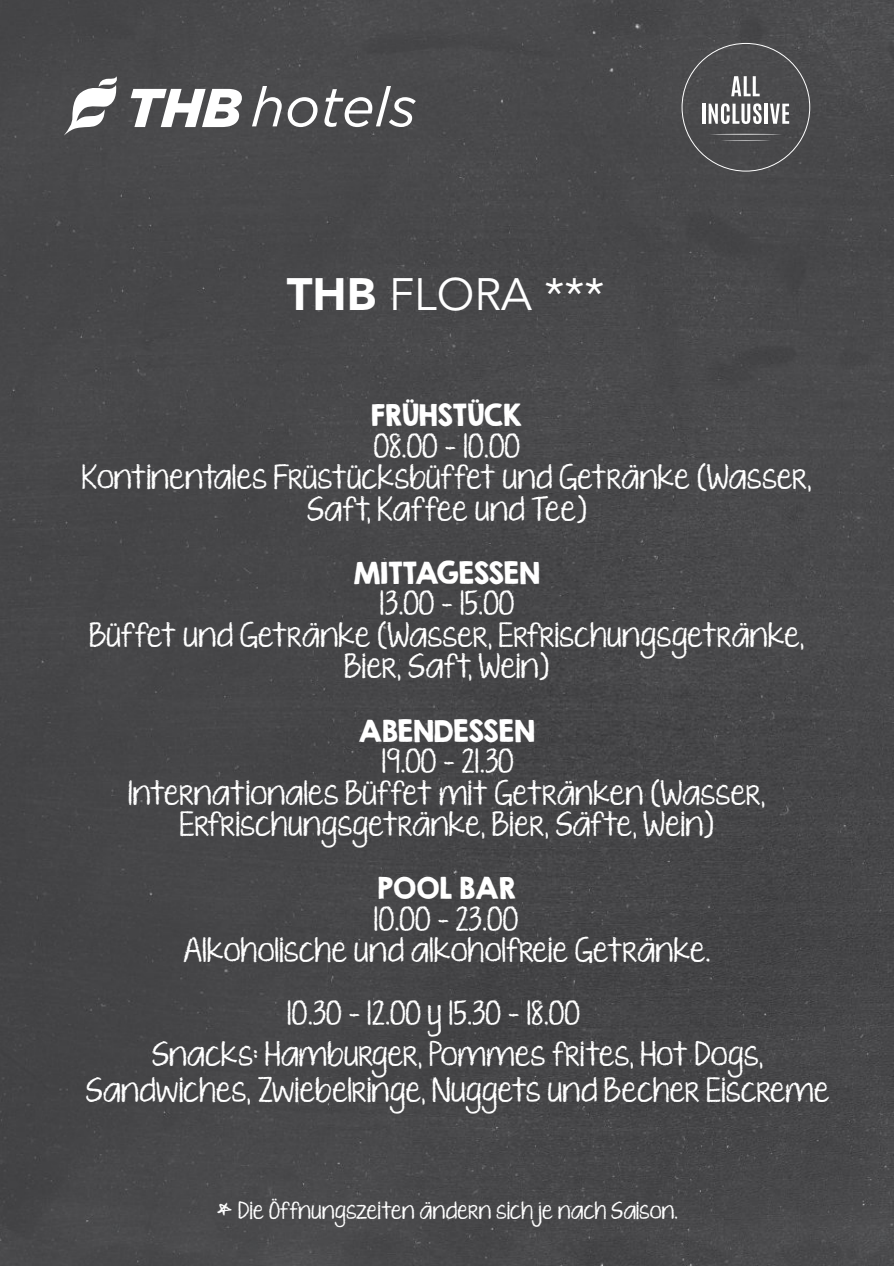
<style>
.page{position:relative;width:894px;height:1266px;background:#fff}
.page>*{position:absolute;margin:0;border:0;box-sizing:border-box;transform-origin:0 0}
.t1{font:45px "Avenir LT Std";color:#fff}
.t2{font:27px "KG Second Chances Solid";color:#fff}
.t3{font:25.5px/31.5px "KG Ten Thousand Reasons";color:#fff;text-align:center}
.t4{font:18px "KG Ten Thousand Reasons";color:#fff}
.s1{font-weight:900}
</style>
<div class="page">
<div style="left:0;top:0;width:893px;height:1265px;background:#474749"></div>
<svg style="left:64px;top:76px;width:54px;height:60px"></svg>
<svg style="left:131px;top:89px;width:111px;height:38px"></svg>
<svg style="left:252px;top:86px;width:29px;height:40px"></svg>
<svg style="left:287px;top:97px;width:30px;height:30px"></svg>
<svg style="left:324px;top:86px;width:91px;height:41px"></svg>
<svg style="left:731px;top:76px;width:28px;height:20px"></svg>
<hr style="left:701px;top:104px;width:3px;height:20px;background:#fff">
<svg style="left:708px;top:103px;width:53px;height:21px"></svg>
<hr style="left:764px;top:104px;width:3px;height:20px;background:#fff">
<svg style="left:769px;top:104px;width:19px;height:20px"></svg>
<svg style="left:709px;top:134px;width:73px;height:7px"></svg>
<h1 class="t1" style="left:286px;top:276px;width:319px"><span class="s1">THB</span> FLORA ***</h1>
<p class="t2" style="left:371px;top:398px;width:152px">FRÜHSTÜCK</p>
<p class="t3" style="left:82px;top:432px;width:730px">08.00 - 10.00<br>Kontinentales Früstücksbüffet und Getränke (Wasser,<br>Saft, Kaffee und Tee)</p>
<p class="t2" style="left:353px;top:555px;width:188px">MITTAGESSEN</p>
<p class="t3" style="left:89px;top:589px;width:716px">13.00 - 15.00<br>Büffet und Getränke (Wasser, Erfrischungsgetränke,<br>Bier, Saft, Wein)</p>
<p class="t2" style="left:358px;top:713px;width:178px">ABENDESSEN</p>
<p class="t3" style="left:129px;top:747px;width:637px">19.00 - 21.30<br>Internationales Büffet mit Getränken (Wasser,<br>Erfrischungsgetränke, Bier, Säfte, Wein)</p>
<p class="t2" style="left:377px;top:870px;width:140px">POOL BAR</p>
<p class="t3" style="left:183px;top:905px;width:528px">10.00 - 23.00<br>Alkoholische und alkoholfreie Getränke.</p>
<p class="t3" style="left:287px;top:999px;width:294px">10.30 - 12.00 y 15.30 - 18.00</p>
<p class="t3" style="left:86px;top:1038px;width:745px;line-height:36px">Snacks: Hamburger, Pommes frites, Hot Dogs,<br>Sandwiches, Zwiebelringe, Nuggets und Becher Eiscreme</p>
<p class="t4" style="left:216px;top:1196px;width:463px">* Die Öffnungszeiten ändern sich je nach Saison.</p>
</div>
